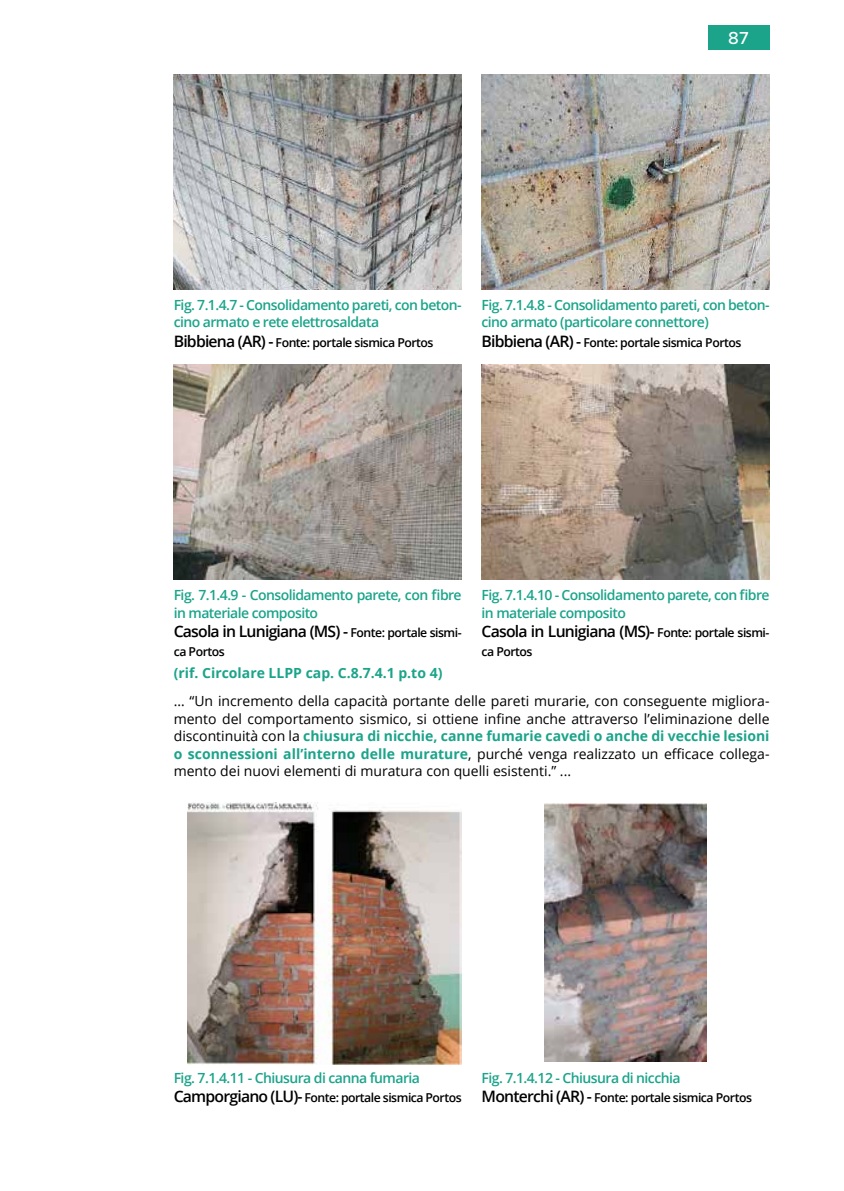
<style>
.page{position:relative;width:844px;height:1191px;background:#fff}
.page>*{position:absolute;margin:0;border:0;box-sizing:border-box;transform-origin:0 0}
.t1{font:500 17.5px "Metropolis";color:#fff}
.t2{font:600 15.75px "Open Sans";letter-spacing:-.05em;color:#000}
.t3{font:14px/17.5px "Open Sans";color:#000;text-align:justify}
.t4{font:600 14px/17.5px "Open Sans";letter-spacing:-.04em;color:#1ba48a}
.t5{font:700 14px "Open Sans";color:#1ba48a}
.t6{font:600 12.25px "Open Sans";letter-spacing:-.04em;color:#000}
.s1{font-size:15.75px}
.s2{font-size:12.25px}
.s3{font-weight:700;color:#1ba48a}
</style>
<div class="page">
<div style="left:707px;top:25px;width:62px;height:25px;background:#1ba48a"></div>
<img style="left:174px;top:74px;width:287px;height:215px">
<img style="left:481px;top:74px;width:288px;height:215px">
<img style="left:174px;top:365px;width:287px;height:214px">
<img style="left:481px;top:365px;width:288px;height:214px">
<img style="left:188px;top:802px;width:273px;height:262px">
<img style="left:544px;top:803px;width:162px;height:258px">
<p class="t1" style="left:728px;top:27px;width:23px">87</p>
<p class="t4" style="left:174px;top:296px;width:289px">Fig. 7.1.4.7 - Consolidamento pareti, con beton&shy;cino armato e rete elettrosaldata</p>
<p class="t6" style="left:174px;top:334px;width:261px"><span class="s1">Bibbiena (AR) -</span> Fonte: portale sismica Portos</p>
<p class="t4" style="left:481px;top:296px;width:289px">Fig. 7.1.4.8 - Consolidamento pareti, con beton&shy;cino armato (particolare connettore)</p>
<p class="t6" style="left:481px;top:334px;width:261px"><span class="s1">Bibbiena (AR) -</span> Fonte: portale sismica Portos</p>
<p class="t4" style="left:174px;top:586px;width:289px">Fig. 7.1.4.9 - Consolidamento parete, con fibre in materiale composito</p>
<p class="t2" style="left:174px;top:620px;width:289px">Casola in Lunigiana (MS) - <span class="s2">Fonte: portale sismi-</span></p>
<p class="t6" style="left:174px;top:643px;width:52px">ca Portos</p>
<p class="t4" style="left:481px;top:586px;width:289px">Fig. 7.1.4.10 - Consolidamento parete, con fibre in materiale composito</p>
<p class="t2" style="left:481px;top:620px;width:289px">Casola in Lunigiana (MS)- <span class="s2">Fonte: portale sismi-</span></p>
<p class="t6" style="left:481px;top:643px;width:52px">ca Portos</p>
<p class="t5" style="left:174px;top:663px;width:270px">(rif. Circolare LLPP cap. C.8.7.4.1 p.to 4)</p>
<p class="t3" style="left:174px;top:692px;width:597px">… “Un incremento della capacità portante delle pareti murarie, con conseguente migliora&shy;mento del comportamento sismico, si ottiene infine anche attraverso l’eliminazione delle discontinuità con la <span class="s3">chiusura di nicchie, canne fumarie cavedi o anche di vecchie lesioni o sconnessioni all’interno delle murature</span>, purché venga realizzato un efficace collega&shy;mento dei nuovi elementi di muratura con quelli esistenti.” ...</p>
<p class="t4" style="left:174px;top:1068px;width:247px">Fig. 7.1.4.11 - Chiusura di canna fumaria</p>
<p class="t6" style="left:174px;top:1089px;width:289px"><span class="s1">Camporgiano (LU)-</span> Fonte: portale sismica Portos</p>
<p class="t4" style="left:481px;top:1068px;width:200px">Fig. 7.1.4.12 - Chiusura di nicchia</p>
<p class="t6" style="left:481px;top:1089px;width:272px"><span class="s1">Monterchi (AR) -</span> Fonte: portale sismica Portos</p>
</div>
